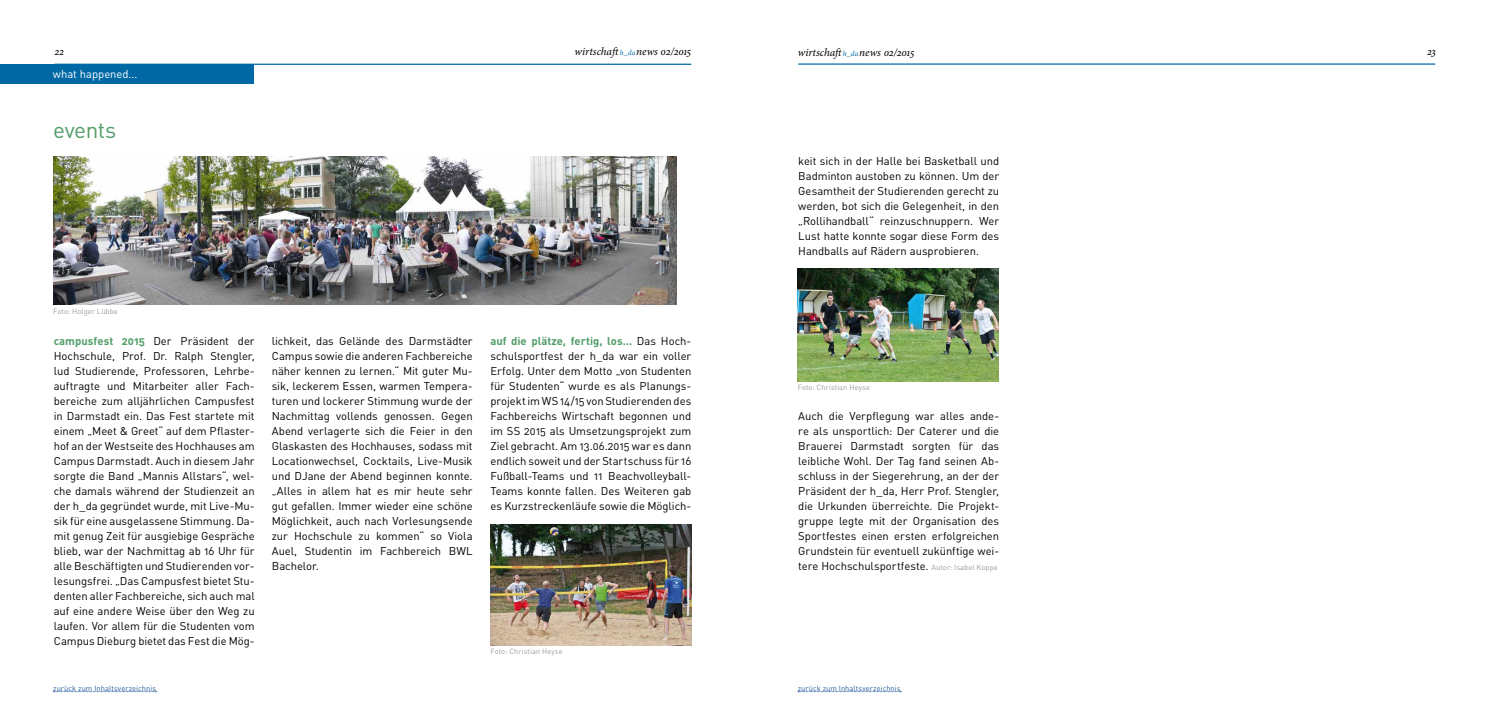
<style>
.page{position:relative;width:1489px;height:702px;background:#fff}
.page>*{position:absolute;margin:0;border:0;box-sizing:border-box;transform-origin:0 0}
.t1{font:22.5px "DINOT";letter-spacing:-.02em;color:#529d69}
.t2{font:11.25px/15px "DINOT";letter-spacing:-.005em;color:#000;text-align:justify}
.t3{font:italic 11.25px "Minion Pro";letter-spacing:-.005em;color:#000}
.t4{font:11.25px "DINOT";letter-spacing:-.005em;color:#fff}
.t5{font:7.5px "DINOT";letter-spacing:.005em;color:#275b9b}
.t6{font:7.5px "DINOT";letter-spacing:.005em;color:#9d9d9c}
.s1{font-size:7.5px;color:#0069a5}
.s2{font-weight:700;color:#529d69}
.s3{font-size:7.5px;color:#9d9d9c}
</style>
<div class="page">
<hr style="left:54px;top:64px;width:637px;height:1px;background:#0069a5">
<hr style="left:798px;top:63px;width:636px;height:2px;background:#0069a5">
<svg style="left:798px;top:691px;width:103px;height:1px"></svg>
<svg style="left:53px;top:691px;width:104px;height:1px"></svg>
<img style="left:53px;top:156px;width:623px;height:149px">
<img style="left:797px;top:268px;width:201px;height:113px">
<img style="left:490px;top:524px;width:201px;height:121px">
<div style="left:0;top:64px;width:254px;height:19px;background:#0069a5"></div>
<p class="t3" style="left:54px;top:44px;width:11px">22</p>
<p class="t3" style="left:574px;top:43px;width:118px">wirtschaft<span class="s1">h_da</span>news 02/2015</p>
<p class="t3" style="left:797px;top:45px;width:118px">wirtschaft<span class="s1">h_da</span>news 02/2015</p>
<p class="t3" style="left:1426px;top:44px;width:10px">23</p>
<p class="t4" style="left:53px;top:66px;width:86px">what happened...</p>
<h1 class="t1" style="left:53px;top:114px;width:65px">events</h1>
<p class="t6" style="left:53px;top:306px;width:66px">Foto: Holger Lübbe</p>
<p class="t2" style="left:54px;top:333px;width:202px"><span class="s2">campusfest 2015</span> Der Präsident der Hochschule, Prof. Dr. Ralph Stengler, lud Studierende, Professoren, Lehrbe&shy;auftragte und Mitarbeiter aller Fach&shy;bereiche zum alljährlichen Campusfest in Darmstadt ein. Das Fest startete mit einem „Meet &amp; Greet“ auf dem Pflaster&shy;hof an der Westseite des Hochhauses am Campus Darmstadt. Auch in diesem Jahr sorgte die Band „Mannis Allstars“, wel&shy;che damals während der Studienzeit an der h_da gegründet wurde, mit Live-Mu&shy;sik für eine ausgelassene Stimmung. Da&shy;mit genug Zeit für ausgiebige Gespräche blieb, war der Nachmittag ab 16 Uhr für alle Beschäftigten und Studierenden vor&shy;lesungsfrei. „Das Campusfest bietet Stu&shy;denten aller Fachbereiche, sich auch mal auf eine andere Weise über den Weg zu laufen. Vor allem für die Studenten vom Campus Dieburg bietet das Fest die Mög-</p>
<p class="t2" style="left:490px;top:333px;width:202px"><span class="s2">auf die plätze, fertig, los…</span> Das Hoch&shy;schulsportfest der h_da war ein voller Erfolg. Unter dem Motto „von Studenten für Studenten“ wurde es als Planungs&shy;projekt im WS 14/15 von Studierenden des Fachbereichs Wirtschaft begonnen und im SS 2015 als Umsetzungsprojekt zum Ziel gebracht. Am 13.06.2015 war es dann endlich soweit und der Startschuss für 16<br>Fußball-Teams und 11 Beachvolleyball-Teams konnte fallen. Des Weiteren gab es Kurzstreckenläufe sowie die Möglich-</p>
<p class="t2" style="left:272px;top:333px;width:202px">lichkeit, das Gelände des Darmstädter Campus sowie die anderen Fachbereiche näher kennen zu lernen.“ Mit guter Mu&shy;sik, leckerem Essen, warmen Tempera&shy;turen und lockerer Stimmung wurde der Nachmittag vollends genossen. Gegen Abend verlagerte sich die Feier in den Glaskasten des Hochhauses, sodass mit Locationwechsel, Cocktails, Live-Musik und DJane der Abend beginnen konnte. „Alles in allem hat es mir heute sehr gut gefallen. Immer wieder eine schöne Möglichkeit, auch nach Vorlesungsende zur Hochschule zu kommen“ so Viola Auel, Studentin im Fachbereich BWL Bachelor.</p>
<p class="t6" style="left:490px;top:645px;width:74px">Foto: Christian Heyse</p>
<p class="t2" style="left:798px;top:153px;width:202px">keit sich in der Halle bei Basketball und Badminton austoben zu können. Um der Gesamtheit der Studierenden gerecht zu werden, bot sich die Gelegenheit, in den „Rollihandball“ reinzuschnuppern. Wer Lust hatte konnte sogar diese Form des Handballs auf Rädern ausprobieren.</p>
<p class="t6" style="left:797px;top:382px;width:74px">Foto: Christian Heyse</p>
<p class="t2" style="left:798px;top:408px;width:202px">Auch die Verpflegung war alles ande&shy;re als unsportlich: Der Caterer und die Brauerei Darmstadt sorgten für das leibliche Wohl. Der Tag fand seinen Ab&shy;schluss in der Siegerehrung, an der der Präsident der h_da, Herr Prof. Stengler, die Urkunden überreichte. Die Projekt&shy;gruppe legte mit der Organisation des Sportfestes einen ersten erfolgreichen Grundstein für eventuell zukünftige wei&shy;tere Hochschulsportfeste. <span class="s3">Autor: Isabel Koppe</span></p>
<p class="t5" style="left:53px;top:682px;width:104px">zurück zum Inhaltsverzeichnis</p>
<p class="t5" style="left:797px;top:682px;width:104px">zurück zum Inhaltsverzeichnis</p>
</div>
